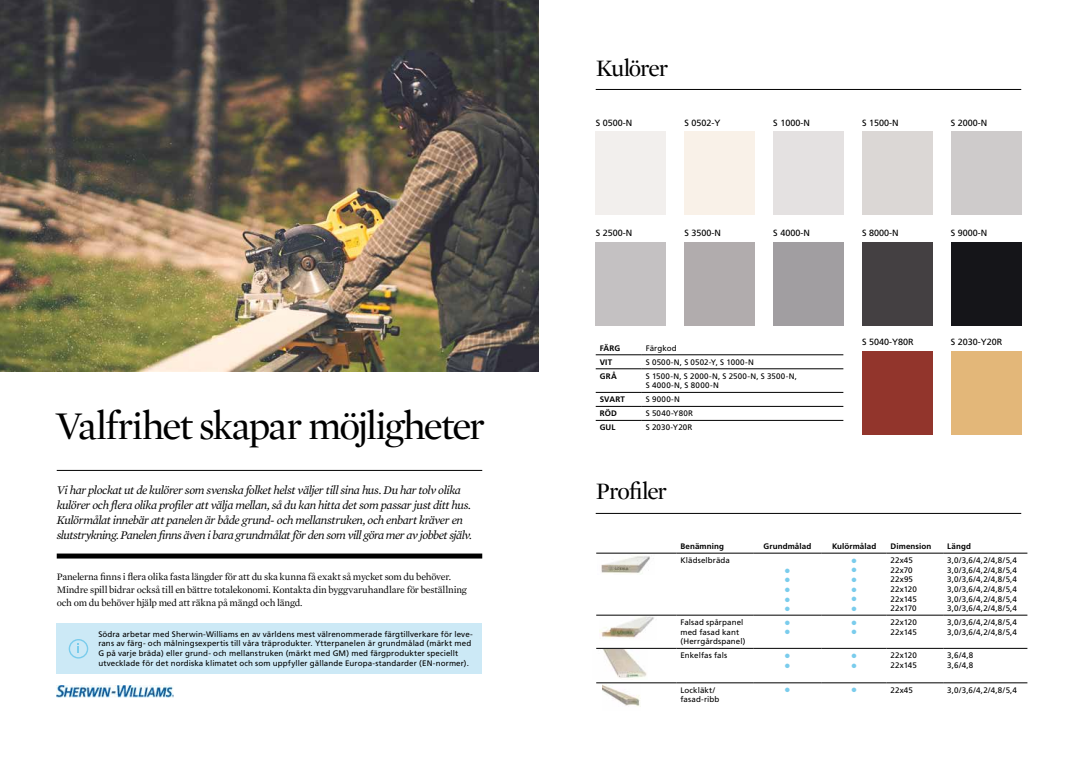
<style>
.page{position:relative;width:1078px;height:757px;background:#fff}
.page>*{position:absolute;margin:0;border:0;box-sizing:border-box;transform-origin:0 0}
.t1{font:40px "Mercury Display";letter-spacing:-.05em;color:#000}
.t2{font:24px "Mercury Display";letter-spacing:-.05em;color:#000}
.t3{font:italic 12px/15px "Mercury Text G1";letter-spacing:-.04em;color:#000}
.t4{font:10px/13px "Mercury Text G1";letter-spacing:-.02em;color:#000}
.t5{font:9px "Frutiger";color:#000}
.t6{font:8px/9.6px "Frutiger";letter-spacing:.01em;color:#000}
.t7{font:700 8px "Frutiger";letter-spacing:.015em;color:#000}
.t8{font:8px/9.6px "Frutiger";letter-spacing:.035em;color:#000}
.t9{font:7px/9.6px "Mercury Text G1";color:#7accec}
</style>
<div class="page">
<div style="left:595px;top:132px;width:71px;height:83px;background:#f2efed"></div>
<div style="left:595px;top:242px;width:71px;height:83px;background:#c4c1c2"></div>
<div style="left:684px;top:132px;width:70px;height:83px;background:#f9f1e8"></div>
<div style="left:684px;top:242px;width:70px;height:83px;background:#b1acad"></div>
<div style="left:773px;top:132px;width:70px;height:83px;background:#e4e1e1"></div>
<div style="left:773px;top:242px;width:70px;height:83px;background:#a19ea1"></div>
<div style="left:861px;top:132px;width:71px;height:83px;background:#dbd7d5"></div>
<div style="left:861px;top:242px;width:71px;height:83px;background:#444042"></div>
<div style="left:861px;top:351px;width:71px;height:83px;background:#92352c"></div>
<div style="left:950px;top:132px;width:70px;height:83px;background:#cecbcb"></div>
<div style="left:950px;top:242px;width:70px;height:83px;background:#151519"></div>
<div style="left:950px;top:351px;width:70px;height:83px;background:#e3b779"></div>
<hr style="left:595px;top:355px;width:46px;height:1px;background:#000">
<hr style="left:641px;top:355px;width:202px;height:1px;background:#000">
<hr style="left:595px;top:369px;width:46px;height:1px;background:#000">
<hr style="left:641px;top:369px;width:202px;height:1px;background:#000">
<hr style="left:595px;top:392px;width:46px;height:1px;background:#000">
<hr style="left:641px;top:392px;width:202px;height:1px;background:#000">
<hr style="left:595px;top:406px;width:46px;height:1px;background:#000">
<hr style="left:641px;top:406px;width:202px;height:1px;background:#000">
<hr style="left:595px;top:420px;width:46px;height:1px;background:#000">
<hr style="left:641px;top:420px;width:202px;height:1px;background:#000">
<img style="left:0;top:0;width:539px;height:371px">
<hr style="left:596px;top:553px;width:80px;height:1px;background:#000">
<hr style="left:676px;top:553px;width:77px;height:1px;background:#000">
<hr style="left:753px;top:553px;width:68px;height:1px;background:#000">
<hr style="left:821px;top:553px;width:65px;height:1px;background:#000">
<hr style="left:886px;top:553px;width:57px;height:1px;background:#000">
<hr style="left:943px;top:553px;width:84px;height:1px;background:#000">
<hr style="left:596px;top:615px;width:80px;height:1px;background:#000">
<hr style="left:676px;top:615px;width:77px;height:1px;background:#000">
<hr style="left:753px;top:615px;width:68px;height:1px;background:#000">
<hr style="left:821px;top:615px;width:65px;height:1px;background:#000">
<hr style="left:886px;top:615px;width:57px;height:1px;background:#000">
<hr style="left:943px;top:615px;width:84px;height:1px;background:#000">
<hr style="left:596px;top:648px;width:80px;height:1px;background:#000">
<hr style="left:676px;top:648px;width:77px;height:1px;background:#000">
<hr style="left:753px;top:648px;width:68px;height:1px;background:#000">
<hr style="left:821px;top:648px;width:65px;height:1px;background:#000">
<hr style="left:886px;top:648px;width:57px;height:1px;background:#000">
<hr style="left:943px;top:648px;width:84px;height:1px;background:#000">
<hr style="left:596px;top:683px;width:80px;height:1px;background:#000">
<hr style="left:676px;top:683px;width:77px;height:1px;background:#000">
<hr style="left:753px;top:683px;width:68px;height:1px;background:#000">
<hr style="left:821px;top:683px;width:65px;height:1px;background:#000">
<hr style="left:886px;top:683px;width:57px;height:1px;background:#000">
<hr style="left:943px;top:683px;width:84px;height:1px;background:#000">
<img style="left:599px;top:617px;width:55px;height:22px">
<img style="left:601px;top:556px;width:49px;height:18px">
<img style="left:602px;top:684px;width:38px;height:23px">
<img style="left:603px;top:649px;width:44px;height:29px">
<hr style="left:595px;top:89px;width:425px;height:1px;background:#000">
<hr style="left:595px;top:513px;width:425px;height:1px;background:#000">
<hr style="left:57px;top:470px;width:425px;height:1px;background:#000">
<div style="left:57px;top:553px;width:425px;height:5px;background:#000"></div>
<div style="left:57px;top:623px;width:425px;height:51px;background:#c7e7f6"></div>
<svg style="left:69px;top:639px;width:19px;height:19px"></svg>
<img style="left:57px;top:686px;width:116px;height:12px">
<h1 class="t1" style="left:56px;top:398px;width:431px">Valfrihet skapar möjligheter</h1>
<p class="t3" style="left:57px;top:482px;width:416px">Vi har plockat ut de kulörer som svenska folket helst väljer till sina hus. Du har tolv olika kulörer och flera olika profiler att välja mellan, så du kan hitta det som passar just ditt hus.<br>Kulörmålat innebär att panelen är både grund- och mellanstruken, och enbart kräver en slutstrykning. Panelen finns även i bara grundmålat för den som vill göra mer av jobbet själv.</p>
<p class="t4" style="left:57px;top:570px;width:411px">Panelerna finns i flera olika fasta längder för att du ska kunna få exakt så mycket som du behöver.<br>Mindre spill bidrar också till en bättre totalekonomi. Kontakta din byggvaruhandlare för beställning och om du behöver hjälp med att räkna på mängd och längd.</p>
<p class="t6" style="left:98px;top:629px;width:376px">Södra arbetar med Sherwin-Williams en av världens mest välrenommerade färgtillverkare för leve&shy;rans av färg- och målningsexpertis till våra träprodukter. Ytterpanelen är grundmålad (märkt med G på varje bräda) eller grund- och mellanstruken (märkt med GM) med färgprodukter speciellt utvecklade för det nordiska klimatet och som uppfyller gällande Europa-standarder (EN-normer).</p>
<h2 class="t2" style="left:595px;top:51px;width:74px">Kulörer</h2>
<p class="t5" style="left:595px;top:117px;width:38px">S 0500-N</p>
<p class="t5" style="left:684px;top:117px;width:38px">S 0502-Y</p>
<p class="t5" style="left:773px;top:117px;width:38px">S 1000-N</p>
<p class="t5" style="left:861px;top:117px;width:38px">S 1500-N</p>
<p class="t5" style="left:950px;top:117px;width:38px">S 2000-N</p>
<p class="t5" style="left:595px;top:228px;width:38px">S 2500-N</p>
<p class="t5" style="left:684px;top:228px;width:38px">S 3500-N</p>
<p class="t5" style="left:773px;top:228px;width:38px">S 4000-N</p>
<p class="t5" style="left:861px;top:228px;width:38px">S 8000-N</p>
<p class="t5" style="left:950px;top:228px;width:38px">S 9000-N</p>
<p class="t7" style="left:599px;top:343px;width:22px">FÄRG</p>
<p class="t6" style="left:645px;top:343px;width:32px">Färgkod</p>
<p class="t7" style="left:599px;top:357px;width:14px">VIT</p>
<p class="t6" style="left:645px;top:357px;width:110px">S 0500-N, S 0502-Y, S 1000-N</p>
<p class="t7" style="left:599px;top:371px;width:19px">GRÅ</p>
<p class="t8" style="left:645px;top:371px;width:153px">S 1500-N, S 2000-N, S 2500-N, S 3500-N,<br>S 4000-N, S 8000-N</p>
<p class="t7" style="left:599px;top:395px;width:27px">SVART</p>
<p class="t6" style="left:645px;top:395px;width:36px">S 9000-N</p>
<p class="t7" style="left:599px;top:409px;width:19px">RÖD</p>
<p class="t8" style="left:645px;top:409px;width:49px">S 5040-Y80R</p>
<p class="t5" style="left:861px;top:337px;width:53px">S 5040-Y80R</p>
<p class="t5" style="left:950px;top:337px;width:53px">S 2030-Y20R</p>
<p class="t7" style="left:599px;top:423px;width:17px">GUL</p>
<p class="t6" style="left:645px;top:423px;width:48px">S 2030-Y20R</p>
<h2 class="t2" style="left:595px;top:474px;width:73px">Profiler</h2>
<p class="t7" style="left:680px;top:542px;width:45px">Benämning</p>
<p class="t7" style="left:763px;top:542px;width:49px">Grundmålad</p>
<p class="t7" style="left:831px;top:542px;width:46px">Kulörmålad</p>
<p class="t7" style="left:890px;top:542px;width:42px">Dimension</p>
<p class="t7" style="left:947px;top:542px;width:25px">Längd</p>
<p class="t6" style="left:680px;top:556px;width:51px">Klädselbräda</p>
<p class="t9" style="left:784px;top:565px;width:7px;text-align:justify">• • • • •</p>
<p class="t9" style="left:851px;top:555px;width:7px;text-align:justify">• • • • • •</p>
<p class="t6" style="left:890px;top:556px;width:28px">22x45<br>22x70<br>22x95<br>22x120<br>22x145<br>22x170</p>
<p class="t6" style="left:947px;top:556px;width:71px;text-align:justify">3,0/3,6/4,2/4,8/5,4<br>3,0/3,6/4,2/4,8/5,4<br>3,0/3,6/4,2/4,8/5,4<br>3,0/3,6/4,2/4,8/5,4<br>3,0/3,6/4,2/4,8/5,4<br>3,0/3,6/4,2/4,8/5,4</p>
<p class="t6" style="left:680px;top:618px;width:67px">Falsad spårpanel med fasad kant (Herrgårdspanel)</p>
<p class="t9" style="left:784px;top:617px;width:7px">• •</p>
<p class="t9" style="left:851px;top:617px;width:7px">• •</p>
<p class="t6" style="left:890px;top:618px;width:28px">22x120<br>22x145</p>
<p class="t6" style="left:947px;top:618px;width:71px">3,0/3,6/4,2/4,8/5,4<br>3,0/3,6/4,2/4,8/5,4</p>
<p class="t6" style="left:680px;top:651px;width:48px">Enkelfas fals</p>
<p class="t9" style="left:784px;top:650px;width:7px">• •</p>
<p class="t9" style="left:851px;top:650px;width:7px">• •</p>
<p class="t6" style="left:890px;top:651px;width:28px">22x120<br>22x145</p>
<p class="t6" style="left:947px;top:651px;width:27px">3,6/4,8<br>3,6/4,8</p>
<p class="t6" style="left:680px;top:685px;width:40px">Lockläkt/ fasad-ribb</p>
<p class="t9" style="left:784px;top:685px;width:7px">•</p>
<p class="t9" style="left:851px;top:685px;width:7px">•</p>
<p class="t6" style="left:890px;top:685px;width:24px">22x45</p>
<p class="t6" style="left:947px;top:685px;width:71px">3,0/3,6/4,2/4,8/5,4</p>
</div>
